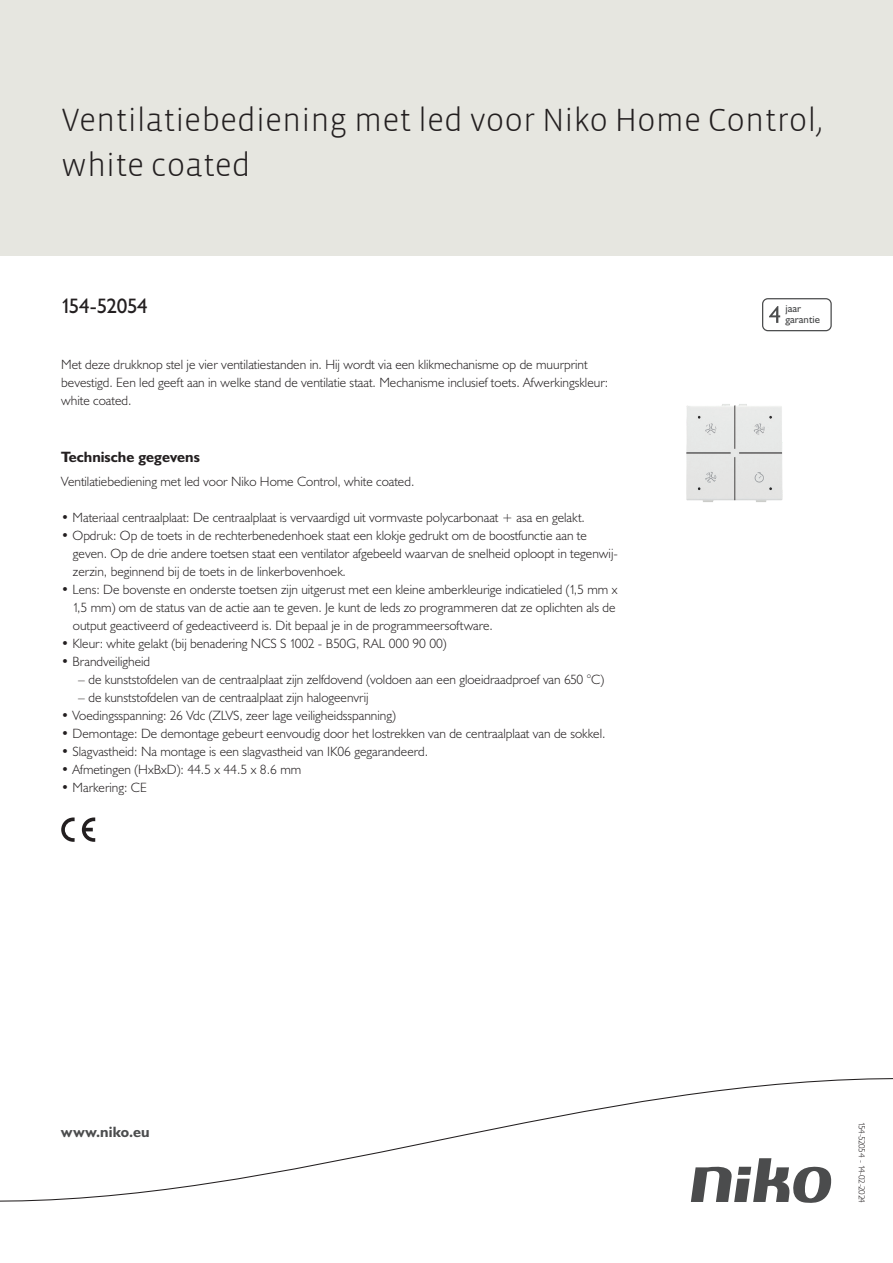
<style>
.page{position:relative;width:893px;height:1263px;background:#fff}
.page>*{position:absolute;margin:0;border:0;box-sizing:border-box;transform-origin:0 0}
.Title_datasheets{font:300 33px/45px "Vista Sans";color:#231f20}
.Article_number{font:21px "Humanist 521 BT";letter-spacing:-.02em;color:#231f20}
.Titles_parts{font:700 15px "Humanist 521 BT";color:#231f20}
.titel_afbeelding{font:700 15px "Humanist 521 BT";letter-spacing:.005em;color:#4b4c4d}
.USP_Bullets{font:300 13.5px/18px "Humanist 521 BT";color:#231f20}
.Platte_tekst_CAB{font:300 13.5px/18px "Humanist 521 BT";color:#231f20}
.USP_Bullets_level_2{font:300 13.5px "Humanist 521 BT";color:#231f20}
.t1{font:10.8px/10.8px "Humanist 521 BT";color:#4b4c4d}
.Revision{font:300 9px "Humanist 521 BT";letter-spacing:-.05em;color:#231f20}
</style>
<div class="page">
<div style="left:0;top:0;width:893px;height:255px;background:#e6e6e0"></div>
<svg style="left:82px;top:817px;width:13px;height:25px"></svg>
<svg style="left:61px;top:817px;width:14px;height:25px"></svg>
<svg style="left:762px;top:298px;width:70px;height:33px"></svg>
<svg style="left:0;top:1078px;width:893px;height:125px"></svg>
<img style="left:686px;top:404px;width:97px;height:98px">
<p class="Title_datasheets" style="left:61px;top:98px;width:763px">Ventilatiebediening met led voor Niko Home Control, white coated</p>
<p class="Article_number" style="left:61px;top:293px;width:88px">154-52054</p>
<p class="t1" style="left:785px;top:303px;width:36px">jaar garantie</p>
<p class="Platte_tekst_CAB" style="left:61px;top:355px;width:548px">Met deze drukknop stel je vier ventilatiestanden in. Hij wordt via een klikmechanisme op de muurprint bevestigd. Een led geeft aan in welke stand de ventilatie staat. Mechanisme inclusief toets. Afwerkingskleur: white coated.</p>
<p class="Titles_parts" style="left:61px;top:447px;width:140px">Technische gegevens</p>
<p class="Platte_tekst_CAB" style="left:61px;top:472px;width:355px">Ventilatiebediening met led voor Niko Home Control, white coated.</p>
<p class="USP_Bullets" style="left:61px;top:508px;width:525px">• Materiaal centraalplaat: De centraalplaat is vervaardigd uit vormvaste polycarbonaat + asa en gelakt.</p>
<p class="USP_Bullets" style="left:73px;top:526px;width:546px;text-indent:-12px">• Opdruk: Op de toets in de rechterbenedenhoek staat een klokje gedrukt om de boostfunctie aan te geven. Op de drie andere toetsen staat een ventilator afgebeeld waarvan de snelheid oploopt in tegenwij&shy;zerzin, beginnend bij de toets in de linkerbovenhoek.</p>
<p class="USP_Bullets" style="left:73px;top:580px;width:546px;text-indent:-12px">• Lens: De bovenste en onderste toetsen zijn uitgerust met een kleine amberkleurige indicatieled (1,5 mm x<br>1,5 mm) om de status van de actie aan te geven. Je kunt de leds zo programmeren dat ze oplichten als de output geactiveerd of gedeactiveerd is. Dit bepaal je in de programmeersoftware.</p>
<p class="USP_Bullets" style="left:61px;top:634px;width:387px">• Kleur: white gelakt (bij benadering NCS S 1002 - B50G, RAL 000 90 00)</p>
<p class="USP_Bullets" style="left:61px;top:652px;width:91px">• Brandveiligheid</p>
<p class="USP_Bullets_level_2" style="left:78px;top:671px;width:527px">– de kunststofdelen van de centraalplaat zijn zelfdovend (voldoen aan een gloeidraadproef van 650 °C)</p>
<p class="USP_Bullets_level_2" style="left:78px;top:689px;width:292px">– de kunststofdelen van de centraalplaat zijn halogeenvrij</p>
<p class="USP_Bullets" style="left:61px;top:706px;width:336px">• Voedingsspanning: 26 Vdc (ZLVS, zeer lage veiligheidsspanning)</p>
<p class="USP_Bullets" style="left:61px;top:724px;width:546px">• Demontage: De demontage gebeurt eenvoudig door het lostrekken van de centraalplaat van de sokkel.</p>
<p class="USP_Bullets" style="left:61px;top:742px;width:368px">• Slagvastheid: Na montage is een slagvastheid van IK06 gegarandeerd.</p>
<p class="USP_Bullets" style="left:61px;top:760px;width:241px">• Afmetingen (HxBxD): 44.5 x 44.5 x 8.6 mm</p>
<p class="USP_Bullets" style="left:61px;top:778px;width:87px">• Markering: CE</p>
<p class="titel_afbeelding" style="left:61px;top:1122px;width:90px">www.niko.eu</p>
<p class="Revision" style="left:868px;top:1121px;width:83px;rotate:90deg">154-52054 - 14-02-2024</p>
</div>
